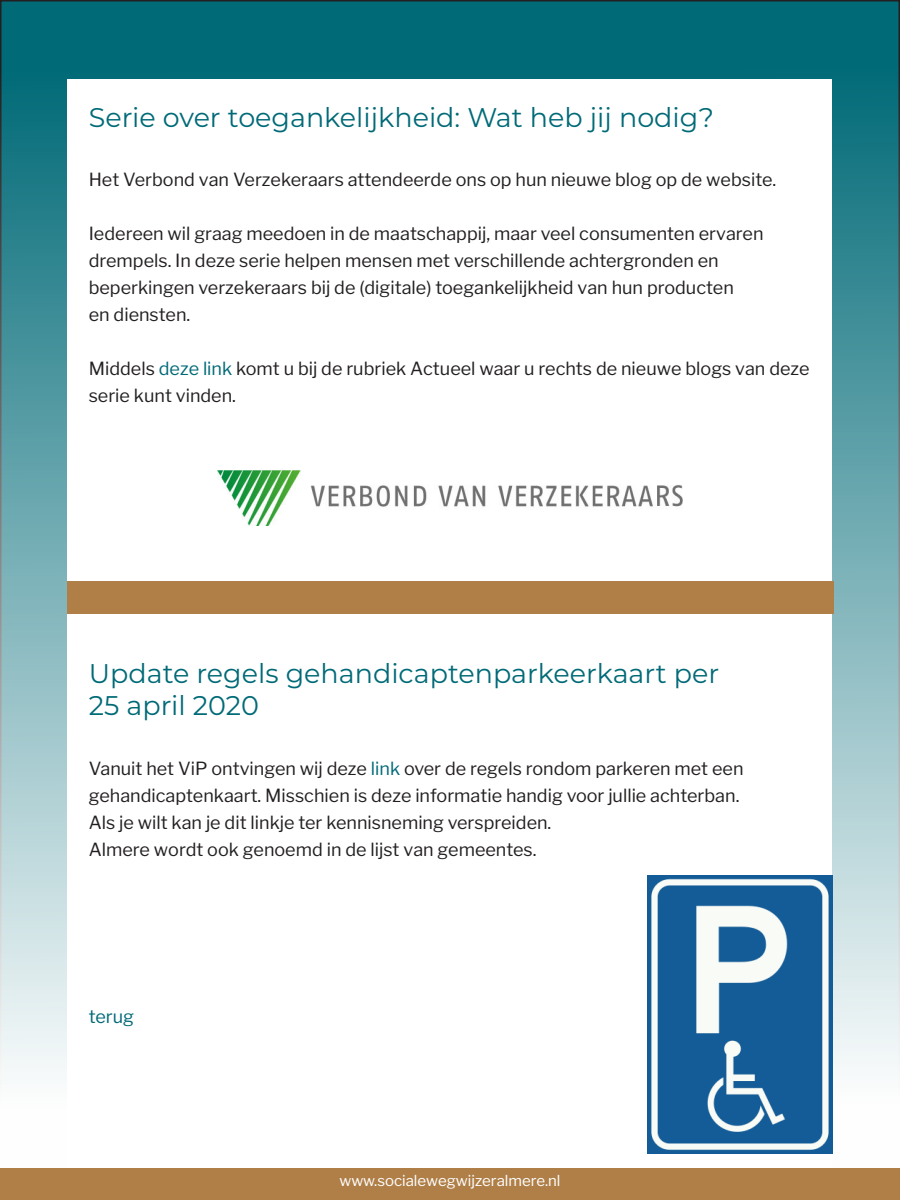
<style>
.page{position:relative;width:900px;height:1200px;background:#fff}
.page>*{position:absolute;margin:0;border:0;box-sizing:border-box;transform-origin:0 0}
.kopjes{font:27px/32.4px "Montserrat";color:#006a77}
.t1{font:18px/27px "Libre Franklin";color:#231f20}
.t2{font:18px "Libre Franklin";color:#006a77}
.t3{font:15px "Libre Franklin";color:#fff}
.s1{color:#006a77}
</style>
<div class="page">
<div style="left:1px;top:1px;width:898px;height:1198px;background:linear-gradient(to bottom,#006572,#fff)"></div>
<div style="left:0;top:1168px;width:900px;height:32px;background:#b07f48"></div>
<div style="left:68px;top:80px;width:764px;height:1088px;background:#fff"></div>
<div style="left:68px;top:581px;width:766px;height:33px;background:#b07f48"></div>
<img style="left:218px;top:470px;width:464px;height:55px">
<img style="left:647px;top:876px;width:185px;height:278px">
<p class="kopjes" style="left:89px;top:100px;width:627px">Serie over toegankelijkheid: Wat heb jij nodig?</p>
<p class="t1" style="left:89px;top:166px;width:689px">Het Verbond van Verzekeraars attendeerde ons op hun nieuwe blog op de website.</p>
<p class="t1" style="left:89px;top:220px;width:676px">Iedereen wil graag meedoen in de maatschappij, maar veel consumenten ervaren drempels. In deze serie helpen mensen met verschillende achtergronden en beperkingen verzekeraars bij de (digitale) toegankelijkheid van hun producten<br>en diensten.</p>
<p class="t1" style="left:89px;top:355px;width:722px">Middels <span class="s1">deze link</span> komt u bij de rubriek Actueel waar u rechts de nieuwe blogs van deze serie kunt vinden.</p>
<p class="kopjes" style="left:89px;top:656px;width:632px">Update regels gehandicaptenparkeerkaart per<br>25 april 2020</p>
<p class="t1" style="left:89px;top:755px;width:656px">Vanuit het ViP ontvingen wij deze <span class="s1">link</span> over de regels rondom parkeren met een gehandicaptenkaart. Misschien is deze informatie handig voor jullie achterban.<br>Als je wilt kan je dit linkje ter kennisneming verspreiden.<br>Almere wordt ook genoemd in de lijst van gemeentes.</p>
<p class="t2" style="left:89px;top:1006px;width:47px">terug</p>
<p class="t3" style="left:339px;top:1171px;width:223px">www.socialewegwijzeralmere.nl</p>
</div>
